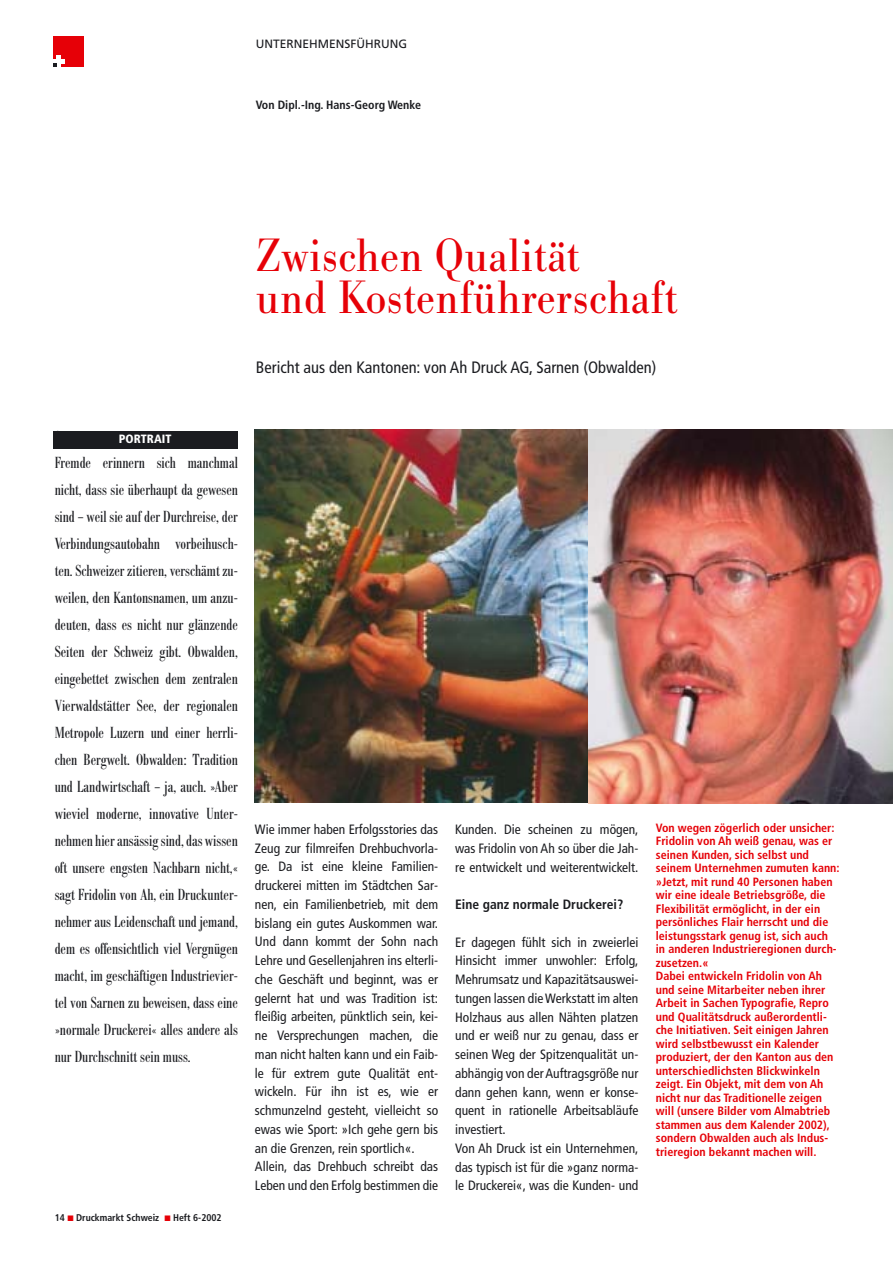
<style>
.page{position:relative;width:893px;height:1263px;background:#fff}
.page>*{position:absolute;margin:0;border:0;box-sizing:border-box;transform-origin:0 0}
.t1{font:48px/42px "Bodoni Nr 1 SB";color:#e60007;scale:.9 1}
.t2{font:16.5px/27px "Bodoni Nr 1 SB Con";color:#1b1c20;text-align:justify}
.t3{font:condensed 16.5px "Frutiger";color:#1b1c20}
.t4{font:condensed 13.5px/18.8px "Frutiger";color:#1b1c20}
.t5{font:700 condensed 13.5px "Frutiger";color:#1b1c20}
.t6{font:700 condensed 12px/13.5px "Frutiger";color:#e60007}
.t7{font:700 condensed 12px "Frutiger";color:#1b1c20}
.t8{font:12px "Frutiger";color:#1b1c20}
.t9{font:900 condensed 12px "Frutiger";color:#fff}
.t10{font:700 condensed 9.75px "Frutiger";color:#1b1c20}
</style>
<div class="page">
<div style="left:53px;top:431px;width:184px;height:18px;background:#1b1c20"></div>
<div style="left:53px;top:36px;width:31px;height:31px;background:#e60007"></div>
<div style="left:53px;top:59px;width:12px;height:5px;background:#fff"></div>
<hr style="left:57px;top:56px;width:4px;height:11px;background:#fff">
<img style="left:587px;top:429px;width:305px;height:375px">
<img style="left:254px;top:429px;width:333px;height:374px">
<p class="t8" style="left:256px;top:39px;width:153px">UNTERNEHMENSFÜHRUNG</p>
<p class="t7" style="left:256px;top:100px;width:167px">Von Dipl.-Ing. Hans-Georg Wenke</p>
<h1 class="t1" style="left:256px;top:240px;width:470px">Zwischen Qualität<br>und Kostenführerschaft</h1>
<p class="t3" style="left:256px;top:361px;width:402px">Bericht aus den Kantonen: von Ah Druck AG, Sarnen (Obwalden)</p>
<p class="t9" style="left:119px;top:434px;width:54px">PORTRAIT</p>
<p class="t2" style="left:55px;top:451px;width:185px">Fremde erinnern sich manchmal nicht, dass sie überhaupt da gewesen sind – weil sie auf der Durchreise, der Verbindungsautobahn vorbeihusch&shy;ten. Schweizer zitieren, verschämt zu&shy;weilen, den Kantonsnamen, um anzu&shy;deuten, dass es nicht nur glänzende Seiten der Schweiz gibt. Obwalden, eingebettet zwischen dem zentralen Vierwaldstätter See, der regionalen Metropole Luzern und einer herrli&shy;chen Bergwelt. Obwalden: Tradition und Landwirtschaft – ja, auch. »Aber wieviel moderne, innovative Unter&shy;nehmen hier ansässig sind, das wissen oft unsere engsten Nachbarn nicht,« sagt Fridolin von Ah, ein Druckunter&shy;nehmer aus Leidenschaft und jemand, dem es offensichtlich viel Vergnügen macht, im geschäftigen Industrievier&shy;tel von Sarnen zu beweisen, dass eine »normale Druckerei« alles andere als nur Durchschnitt sein muss.</p>
<p class="t10" style="left:55px;top:1214px;width:106px">14 Druckmarkt Schweiz</p>
<p class="t10" style="left:173px;top:1214px;width:50px">Heft 6-2002</p>
<p class="t4" style="left:255px;top:821px;width:185px">Wie immer haben Erfolgsstories das Zeug zur filmreifen Drehbuchvorla&shy;ge. Da ist eine kleine Familien&shy;druckerei mitten im Städtchen Sar&shy;nen, ein Familienbetrieb, mit dem bislang ein gutes Auskommen war.<br>Und dann kommt der Sohn nach Lehre und Gesellenjahren ins elterli&shy;che Geschäft und beginnt, was er gelernt hat und was Tradition ist: fleißig arbeiten, pünktlich sein, kei&shy;ne Versprechungen machen, die man nicht halten kann und ein Faib&shy;le für extrem gute Qualität ent&shy;wickeln. Für ihn ist es, wie er schmunzelnd gesteht, vielleicht so ewas wie Sport: »Ich gehe gern bis an die Grenzen, rein sportlich«.<br>Allein, das Drehbuch schreibt das Leben und den Erfolg bestimmen die</p>
<p class="t4" style="left:455px;top:821px;width:185px;text-align:justify">Kunden. Die scheinen zu mögen, was Fridolin von Ah so über die Jah&shy;re entwickelt und weiterentwickelt.</p>
<p class="t5" style="left:455px;top:899px;width:170px">Eine ganz normale Druckerei?</p>
<p class="t4" style="left:455px;top:934px;width:185px">Er dagegen fühlt sich in zweierlei<br>Hinsicht immer unwohler: Erfolg,<br>Mehrumsatz und Kapazitätsauswei&shy;tungen lassen die Werkstatt im alten<br>Holzhaus aus allen Nähten platzen und er weiß nur zu genau, dass er seinen Weg der Spitzenqualität un&shy;abhängig von der Auftragsgröße nur dann gehen kann, wenn er konse&shy;quent in rationelle Arbeitsabläufe investiert.<br>Von Ah Druck ist ein Unternehmen, das typisch ist für die »ganz norma&shy;le Druckerei«, was die Kunden- und</p>
<p class="t6" style="left:656px;top:822px;width:185px">Von wegen zögerlich oder unsicher:<br>Fridolin von Ah weiß genau, was er seinen Kunden, sich selbst und seinem Unternehmen zumuten kann: »Jetzt, mit rund 40 Personen haben wir eine ideale Betriebsgröße, die Flexibilität ermöglicht, in der ein persönliches Flair herrscht und die leistungsstark genug ist, sich auch in anderen Industrieregionen durch&shy;zusetzen.«<br>Dabei entwickeln Fridolin von Ah und seine Mitarbeiter neben ihrer Arbeit in Sachen Typografie, Repro und Qualitätsdruck außerordentli&shy;che Initiativen. Seit einigen Jahren wird selbstbewusst ein Kalender produziert, der den Kanton aus den unterschiedlichsten Blickwinkeln zeigt. Ein Objekt, mit dem von Ah nicht nur das Traditionelle zeigen will (unsere Bilder vom Almabtrieb stammen aus dem Kalender 2002), sondern Obwalden auch als Indus&shy;trieregion bekannt machen will.</p>
</div>
